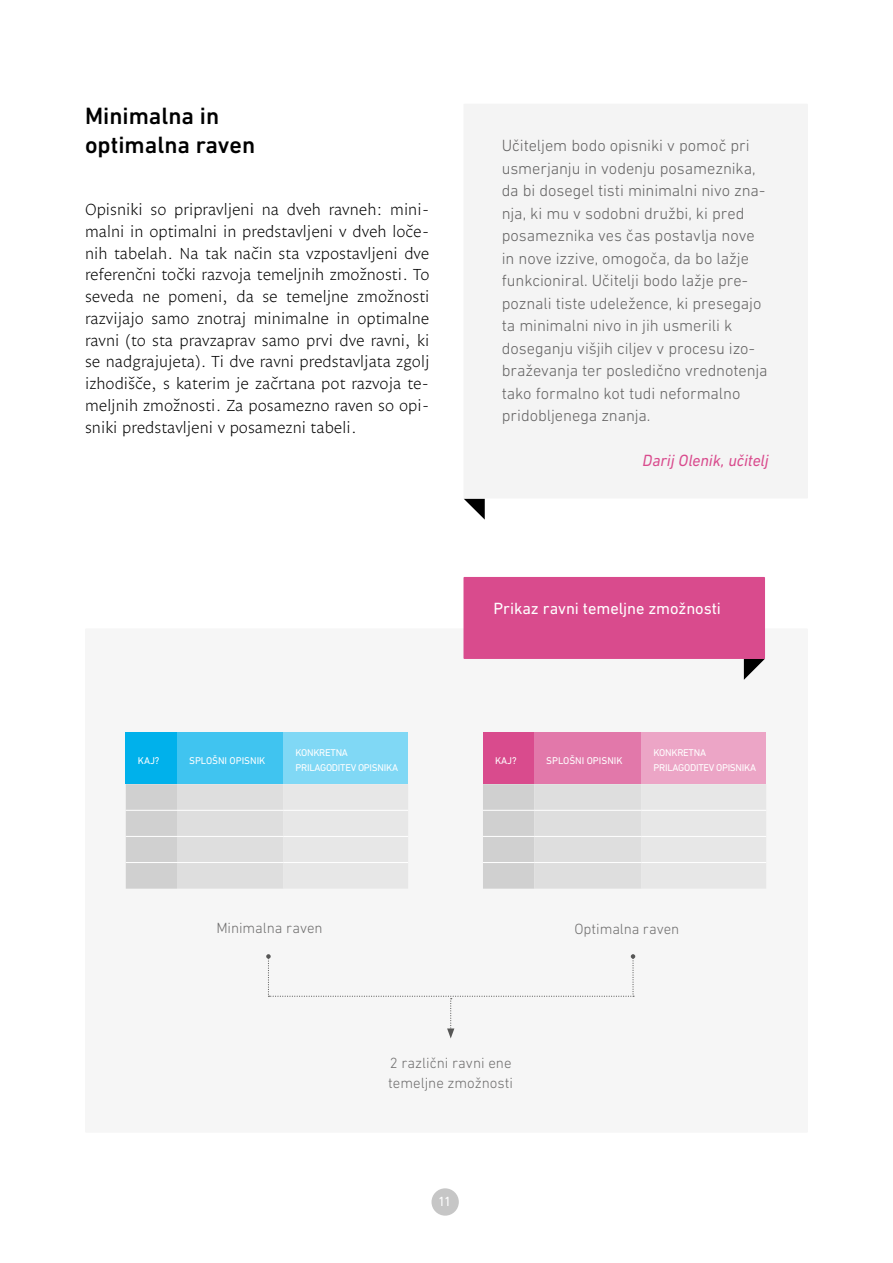
<style>
.page{position:relative;width:893px;height:1263px;background:#fff}
.page>*{position:absolute;margin:0;border:0;box-sizing:border-box;transform-origin:0 0}
.t1{font:500 24px/28.5px "DIN Next LT Pro";color:#000}
.t2{font:300 16.5px/21.8px "Legato TF";color:#000;text-align:justify}
.t3{font:300 16.5px/22.5px "DIN Next LT Pro";letter-spacing:-.005em;color:#646363}
.t4{font:16.5px "DIN Next LT Pro";letter-spacing:-.005em;color:#fff}
.t5{font:italic 16.5px "DIN Next LT Pro";letter-spacing:-.005em;color:#d94b8d}
.t6{font:300 15px/19.5px "DIN Next LT Pro";color:#706f6f}
.t7{font:13.5px "DIN Next LT Pro";color:#fff}
.t8{font:10.05px/15px "DIN Next LT Pro";letter-spacing:-.025em;color:#fff}
.t9{font:10.05px "DIN Next LT Pro";color:#fff}
</style>
<div class="page">
<div style="left:431px;top:1188px;width:28px;height:28px;background:#c6c6c6;border-radius:50%"></div>
<div style="left:85px;top:628px;width:723px;height:505px;background:#f6f6f6"></div>
<svg style="left:744px;top:659px;width:21px;height:21px"></svg>
<div style="left:463px;top:577px;width:302px;height:82px;background:#d94b8d"></div>
<svg style="left:266px;top:954px;width:369px;height:84px"></svg>
<div style="left:126px;top:732px;width:51px;height:52px;background:#00b1eb"></div>
<div style="left:177px;top:732px;width:106px;height:52px;background:#40c4f0"></div>
<div style="left:283px;top:732px;width:125px;height:52px;background:#80d8f5"></div>
<svg style="left:126px;top:784px;width:282px;height:105px"></svg>
<hr style="left:126px;top:810px;width:51px;height:1px;background:#fff">
<hr style="left:177px;top:810px;width:106px;height:1px;background:#fff">
<hr style="left:283px;top:810px;width:125px;height:1px;background:#fff">
<hr style="left:126px;top:836px;width:51px;height:1px;background:#fff">
<hr style="left:177px;top:836px;width:106px;height:1px;background:#fff">
<hr style="left:283px;top:836px;width:125px;height:1px;background:#fff">
<hr style="left:126px;top:862px;width:51px;height:1px;background:#fff">
<hr style="left:177px;top:862px;width:106px;height:1px;background:#fff">
<hr style="left:283px;top:862px;width:125px;height:1px;background:#fff">
<div style="left:483px;top:732px;width:51px;height:52px;background:#d94b8d"></div>
<div style="left:534px;top:732px;width:107px;height:52px;background:#e278aa"></div>
<div style="left:641px;top:732px;width:125px;height:52px;background:#eca5c6"></div>
<svg style="left:483px;top:784px;width:283px;height:105px"></svg>
<hr style="left:483px;top:810px;width:51px;height:1px;background:#fff">
<hr style="left:534px;top:810px;width:107px;height:1px;background:#fff">
<hr style="left:641px;top:810px;width:125px;height:1px;background:#fff">
<hr style="left:483px;top:836px;width:51px;height:1px;background:#fff">
<hr style="left:534px;top:836px;width:107px;height:1px;background:#fff">
<hr style="left:641px;top:836px;width:125px;height:1px;background:#fff">
<hr style="left:483px;top:862px;width:51px;height:1px;background:#fff">
<hr style="left:534px;top:862px;width:107px;height:1px;background:#fff">
<hr style="left:641px;top:862px;width:125px;height:1px;background:#fff">
<svg style="left:464px;top:499px;width:21px;height:21px"></svg>
<div style="left:463px;top:104px;width:345px;height:394px;background:#f4f4f4"></div>
<h1 class="t1" style="left:85px;top:102px;width:172px">Minimalna in optimalna raven</h1>
<p class="t2" style="left:85px;top:200px;width:346px">Opisniki so pripravljeni na dveh ravneh: mini&shy;malni in optimalni in predstavljeni v dveh loče&shy;nih tabelah. Na tak način sta vzpostavljeni dve referenčni točki razvoja temeljnih zmožnosti. To seveda ne pomeni, da se temeljne zmožnosti razvijajo samo znotraj minimalne in optimalne ravni (to sta pravzaprav samo prvi dve ravni, ki se nadgrajujeta). Ti dve ravni predstavljata zgolj izhodišče, s katerim je začrtana pot razvoja te&shy;meljnih zmožnosti. Za posamezno raven so opi&shy;sniki predstavljeni v posamezni tabeli.</p>
<p class="t3" style="left:502px;top:134px;width:267px">Učiteljem bodo opisniki v pomoč pri usmerjanju in vodenju posameznika, da bi dosegel tisti minimalni nivo zna&shy;nja, ki mu v sodobni družbi, ki pred posameznika ves čas postavlja nove in nove izzive, omogoča, da bo lažje funkcioniral. Učitelji bodo lažje pre&shy;poznali tiste udeležence, ki presegajo ta minimalni nivo in jih usmerili k doseganju višjih ciljev v procesu izo&shy;braževanja ter posledično vrednotenja tako formalno kot tudi neformalno pridobljenega znanja.</p>
<p class="t5" style="left:643px;top:451px;width:128px">Darij Olenik, učitelj</p>
<p class="t4" style="left:494px;top:599px;width:229px">Prikaz ravni temeljne zmožnosti</p>
<p class="t8" style="left:138px;top:753px;width:23px">KAJ?</p>
<p class="t9" style="left:189px;top:754px;width:78px">SPLOŠNI OPISNIK</p>
<p class="t8" style="left:295px;top:745px;width:104px">KONKRETNA<br>PRILAGODITEV OPISNIKA</p>
<p class="t8" style="left:495px;top:753px;width:23px">KAJ?</p>
<p class="t9" style="left:546px;top:754px;width:78px">SPLOŠNI OPISNIK</p>
<p class="t8" style="left:653px;top:745px;width:104px">KONKRETNA<br>PRILAGODITEV OPISNIKA</p>
<p class="t6" style="left:216px;top:918px;width:108px">Minimalna raven</p>
<p class="t6" style="left:574px;top:919px;width:107px">Optimalna raven</p>
<p class="t6" style="left:388px;top:1053px;width:126px">2 različni ravni ene temeljne zmožnosti</p>
<p class="t7" style="left:438px;top:1194px;width:15px">11</p>
</div>
